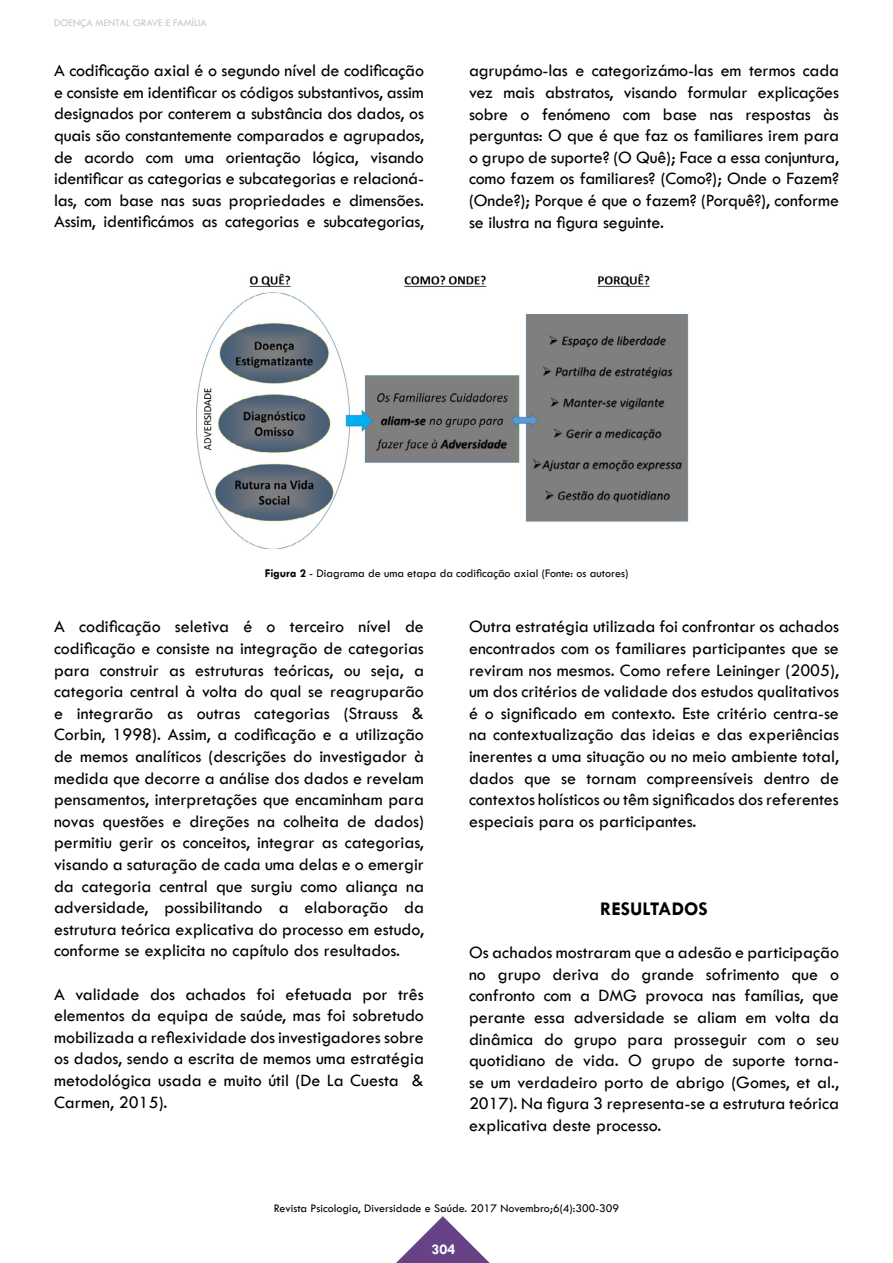
<style>
.page{position:relative;width:893px;height:1263px;background:#fff}
.page>*{position:absolute;margin:0;border:0;box-sizing:border-box;transform-origin:0 0}
.t1{font:700 19.5px "Tw Cen";color:#000}
.t2{font:18px/21.6px "Tw Cen";color:#000;text-align:justify}
.t3{font:700 15px "Tw Cen";color:#fff}
.t4{font:12px "Tw Cen";color:#000}
.t5{font:10.5px "Tw Cen";color:#c6c6c6}
.s1{font-weight:700}
</style>
<div class="page">
<svg style="left:396px;top:1216px;width:94px;height:47px"></svg>
<img style="left:196px;top:273px;width:493px;height:275px">
<p class="t5" style="left:54px;top:17px;width:154px">DOENÇA MENTAL GRAVE E FAMÍLIA</p>
<p class="t2" style="left:54px;top:60px;width:371px">A codificação axial é o segundo nível de codificação e consiste em identificar os códigos substantivos, assim designados por conterem a substância dos dados, os quais são constantemente comparados e agrupados, de acordo com uma orientação lógica, visando identificar as categorias e subcategorias e relacioná&shy;las, com base nas suas propriedades e dimensões.<br>Assim, identificámos as categorias e subcategorias,</p>
<p class="t2" style="left:469px;top:60px;width:372px">agrupámo-las e categorizámo-las em termos cada vez mais abstratos, visando formular explicações sobre o fenómeno com base nas respostas às perguntas: O que é que faz os familiares irem para o grupo de suporte? (O Quê); Face a essa conjuntura, como fazem os familiares? (Como?); Onde o Fazem? (Onde?); Porque é que o fazem? (Porquê?), conforme se ilustra na figura seguinte.</p>
<p class="t4" style="left:265px;top:566px;width:365px"><span class="s1">Figura 2</span> - Diagrama de uma etapa da codificação axial (Fonte: os autores)</p>
<p class="t2" style="left:54px;top:616px;width:371px">A codificação seletiva é o terceiro nível de codificação e consiste na integração de categorias para construir as estruturas teóricas, ou seja, a categoria central à volta do qual se reagruparão e integrarão as outras categorias (Strauss &amp; Corbin, 1998). Assim, a codificação e a utilização de memos analíticos (descrições do investigador à medida que decorre a análise dos dados e revelam pensamentos, interpretações que encaminham para novas questões e direções na colheita de dados) permitiu gerir os conceitos, integrar as categorias, visando a saturação de cada uma delas e o emergir da categoria central que surgiu como aliança na adversidade, possibilitando a elaboração da estrutura teórica explicativa do processo em estudo, conforme se explicita no capítulo dos resultados.</p>
<p class="t2" style="left:54px;top:983px;width:371px">A validade dos achados foi efetuada por três elementos da equipa de saúde, mas foi sobretudo mobilizada a reflexividade dos investigadores sobre os dados, sendo a escrita de memos uma estratégia metodológica usada e muito útil (De La Cuesta &amp; Carmen, 2015).</p>
<p class="t2" style="left:469px;top:616px;width:371px">Outra estratégia utilizada foi confrontar os achados encontrados com os familiares participantes que se reviram nos mesmos. Como refere Leininger (2005), um dos critérios de validade dos estudos qualitativos é o significado em contexto. Este critério centra-se na contextualização das ideias e das experiências inerentes a uma situação ou no meio ambiente total, dados que se tornam compreensíveis dentro de contextos holísticos ou têm significados dos referentes especiais para os participantes.</p>
<p class="t1" style="left:600px;top:897px;width:109px">RESULTADOS</p>
<p class="t2" style="left:469px;top:942px;width:371px">Os achados mostraram que a adesão e participação no grupo deriva do grande sofrimento que o confronto com a DMG provoca nas famílias, que perante essa adversidade se aliam em volta da dinâmica do grupo para prosseguir com o seu quotidiano de vida. O grupo de suporte torna&shy;se um verdadeiro porto de abrigo (Gomes, et al., 2017). Na figura 3 representa-se a estrutura teórica explicativa deste processo.</p>
<p class="t4" style="left:274px;top:1201px;width:347px">Revista Psicologia, Diversidade e Saúde. 2017 Novembro;6(4):300-309</p>
<p class="t3" style="left:432px;top:1240px;width:25px">304</p>
</div>
